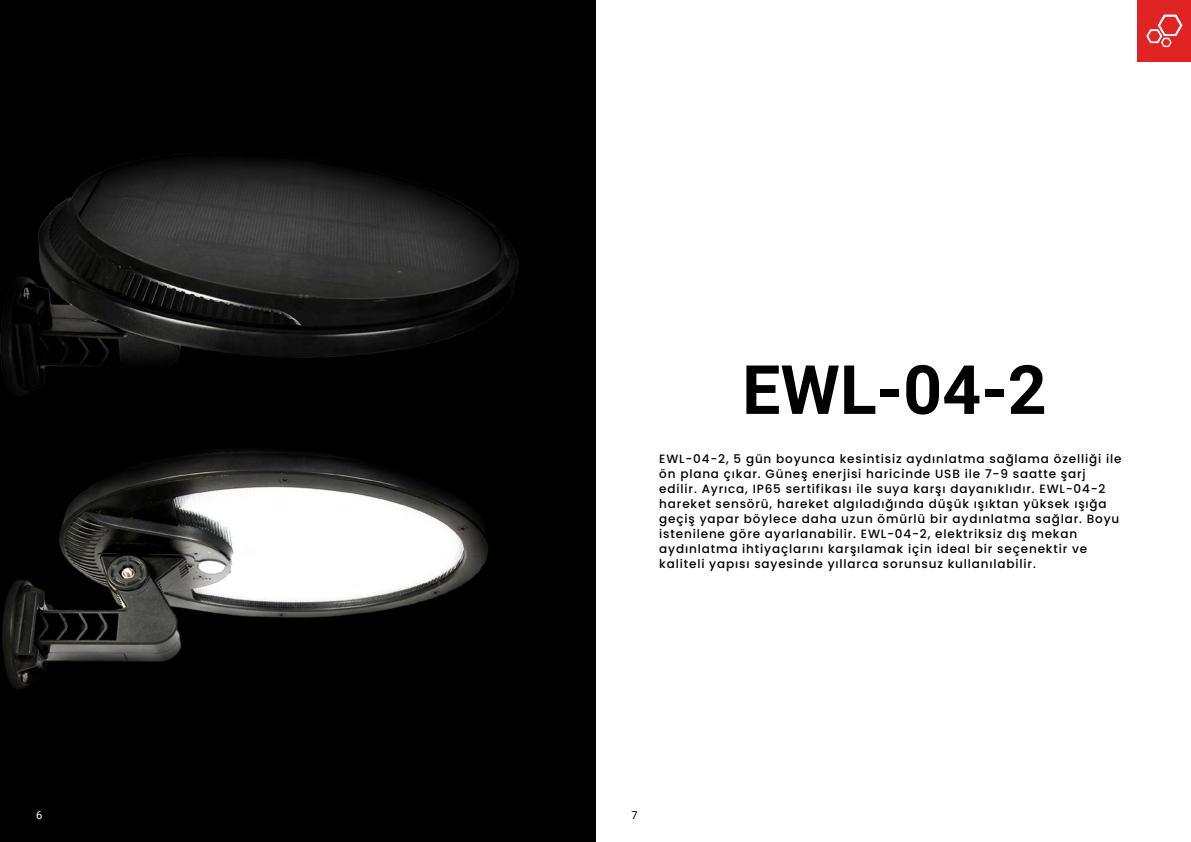
<style>
.page{position:relative;width:1191px;height:842px;background:#fff}
.page>*{position:absolute;margin:0;border:0;box-sizing:border-box;transform-origin:0 0}
.t1{font:700 68px "Roboto";color:#000}
.t2{font:500 12px/15px "Poppins";letter-spacing:.07em;color:#000}
.t3{font:11px "Roboto";color:#fff}
.t4{font:11px "Roboto";color:#000}
</style>
<div class="page">
<img style="left:0;top:0;width:595px;height:842px">
<div style="left:1137px;top:0;width:54px;height:62px;background:#e02424"></div>
<svg style="left:1146px;top:15px;width:36px;height:32px"></svg>
<p class="t3" style="left:36px;top:807px;width:8px">6</p>
<h1 class="t1" style="left:742px;top:342px;width:306px">EWL-04-2</h1>
<p class="t2" style="left:659px;top:452px;width:464px">EWL-04-2, 5 gün boyunca kesintisiz aydınlatma sağlama özelliği ile ön plana çıkar. Güneş enerjisi haricinde USB ile 7-9 saatte şarj edilir. Ayrıca, IP65 sertifikası ile suya karşı dayanıklıdır. EWL-04-2 hareket sensörü, hareket algıladığında düşük ışıktan yüksek ışığa geçiş yapar böylece daha uzun ömürlü bir aydınlatma sağlar. Boyu istenilene göre ayarlanabilir. EWL-04-2, elektriksiz dış mekan aydınlatma ihtiyaçlarını karşılamak için ideal bir seçenektir ve kaliteli yapısı sayesinde yıllarca sorunsuz kullanılabilir.</p>
<p class="t4" style="left:631px;top:807px;width:8px">7</p>
</div>
